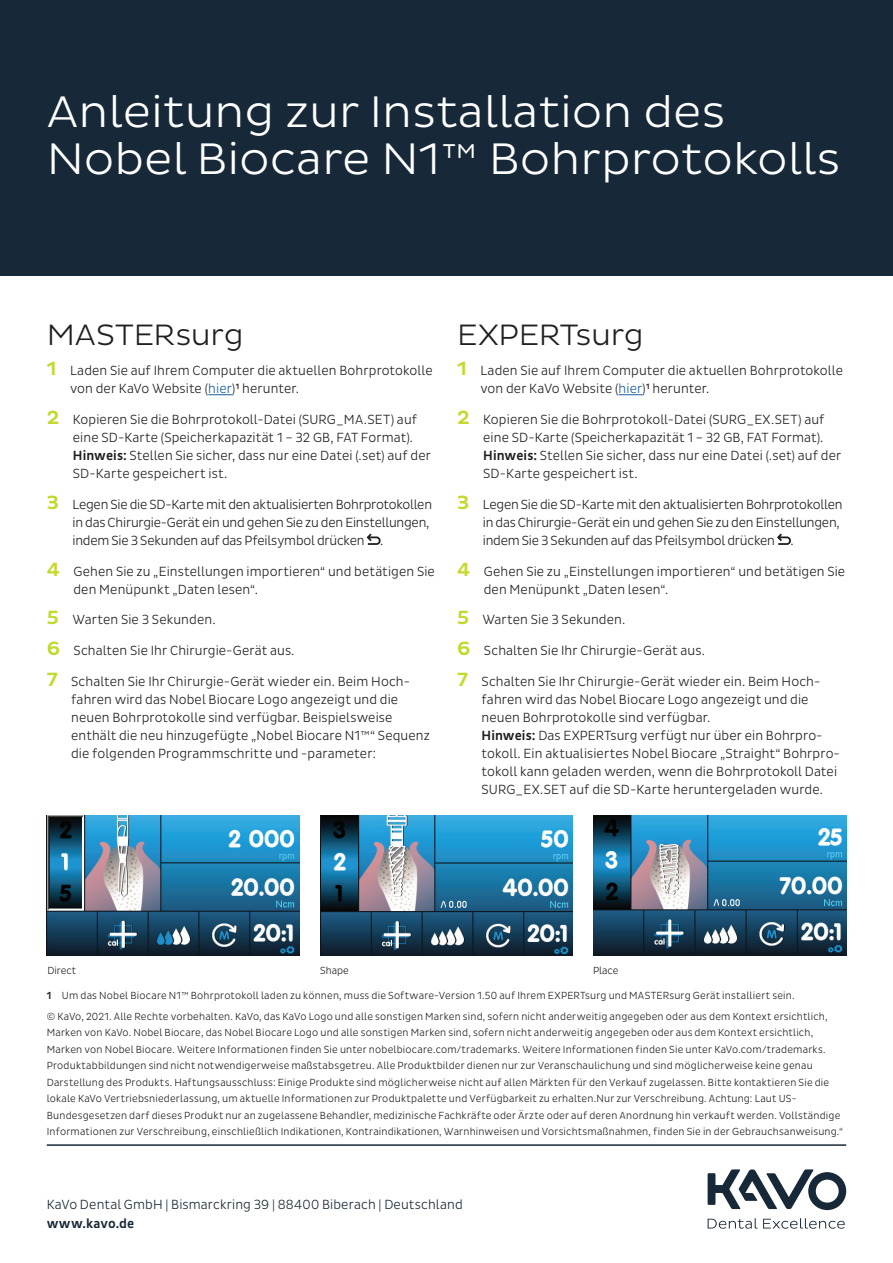
<style>
.page{position:relative;width:893px;height:1263px;background:#fff}
.page>*{position:absolute;margin:0;border:0;box-sizing:border-box;transform-origin:0 0}
.t1{font:300 45px/46.5px "Pluto Sans";color:#fff}
.t2{font:300 30px "Pluto Sans";letter-spacing:-.01em;color:#231f20}
.t3{font:300 13.5px/18px "Pluto Sans Cond";letter-spacing:.005em;color:#231f20}
.t4{font:300 13.5px/18px "Pluto Sans Cond";letter-spacing:-.015em;color:#231f20}
.t5{font:300 13.5px "Pluto Sans Cond";letter-spacing:.01em;color:#182937}
.t6{font:500 13.5px "Pluto Sans Cond";letter-spacing:.01em;color:#182937}
.t7{font:300 10.5px/16.5px "Pluto Sans Cond";letter-spacing:.02em;color:#231f20}
.s1{font-family:"Pluto Sans";font-weight:500;font-size:19.5px;color:#c4d82d}
.s2{color:#175d9e}
.s3{font-weight:500}
</style>
<div class="page">
<div style="left:0;top:0;width:893px;height:275px;background:#172938"></div>
<svg style="left:208px;top:394px;width:24px;height:1px"></svg>
<svg style="left:366px;top:533px;width:15px;height:12px"></svg>
<svg style="left:619px;top:394px;width:23px;height:1px"></svg>
<svg style="left:777px;top:533px;width:14px;height:12px"></svg>
<img style="left:47px;top:815px;width:252px;height:140px">
<img style="left:594px;top:815px;width:252px;height:140px">
<img style="left:320px;top:816px;width:253px;height:139px">
<svg style="left:708px;top:1218px;width:137px;height:11px"></svg>
<svg style="left:708px;top:1169px;width:138px;height:41px"></svg>
<hr style="left:47px;top:1144px;width:799px;height:2px;background:#172938">
<h1 class="t1" style="left:47px;top:89px;width:795px">Anleitung zur Installation des<br>Nobel Biocare N1™ Bohrprotokolls</h1>
<h2 class="t2" style="left:47px;top:317px;width:198px">MASTERsurg</h2>
<p class="t3" style="left:70px;top:362px;width:364px;text-indent:-23px"><span class="s1">1</span> Laden Sie auf Ihrem Computer die aktuellen Bohrprotokolle von der KaVo Website (<span class="s2">hier</span>)<sup>1</sup> herunter.</p>
<p class="t3" style="left:73px;top:411px;width:360px;text-indent:-26px"><span class="s1">2</span> Kopieren Sie die Bohrprotokoll-Datei (SURG_MA.SET) auf eine SD-Karte (Speicherkapazität 1 – 32 GB, FAT Format).<br><span class="s3">Hinweis:</span> Stellen Sie sicher, dass nur eine Datei (.set) auf der SD-Karte gespeichert ist.</p>
<p class="t4" style="left:72px;top:495px;width:361px;text-indent:-26px"><span class="s1">3</span> Legen Sie die SD-Karte mit den aktualisierten Bohrprotokollen in das Chirurgie-Gerät ein und gehen Sie zu den Einstellungen, indem Sie 3 Sekunden auf das Pfeilsymbol drücken .</p>
<p class="t3" style="left:73px;top:562px;width:363px;text-indent:-27px"><span class="s1">4</span> Gehen Sie zu „Einstellungen importieren“ und betätigen Sie den Menüpunkt „Daten lesen“.</p>
<p class="t3" style="left:47px;top:611px;width:170px"><span class="s1">5</span> Warten Sie 3 Sekunden.</p>
<p class="t3" style="left:47px;top:642px;width:249px"><span class="s1">6</span> Schalten Sie Ihr Chirurgie-Gerät aus.</p>
<p class="t3" style="left:71px;top:672px;width:360px;text-indent:-24px"><span class="s1">7</span> Schalten Sie Ihr Chirurgie-Gerät wieder ein. Beim Hoch&shy;fahren wird das Nobel Biocare Logo angezeigt und die neuen Bohrprotokolle sind verfügbar. Beispielsweise enthält die neu hinzugefügte „Nobel Biocare N1™“ Sequenz die folgenden Programmschritte und -parameter:</p>
<h2 class="t2" style="left:457px;top:317px;width:188px">EXPERTsurg</h2>
<p class="t3" style="left:480px;top:362px;width:364px;text-indent:-23px"><span class="s1">1</span> Laden Sie auf Ihrem Computer die aktuellen Bohrprotokolle von der KaVo Website (<span class="s2">hier</span>)<sup>1</sup> herunter.</p>
<p class="t3" style="left:483px;top:411px;width:360px;text-indent:-26px"><span class="s1">2</span> Kopieren Sie die Bohrprotokoll-Datei (SURG_EX.SET) auf eine SD-Karte (Speicherkapazität 1 – 32 GB, FAT Format).<br><span class="s3">Hinweis:</span> Stellen Sie sicher, dass nur eine Datei (.set) auf der SD-Karte gespeichert ist.</p>
<p class="t4" style="left:483px;top:495px;width:361px;text-indent:-26px"><span class="s1">3</span> Legen Sie die SD-Karte mit den aktualisierten Bohrprotokollen in das Chirurgie-Gerät ein und gehen Sie zu den Einstellungen, indem Sie 3 Sekunden auf das Pfeilsymbol drücken .</p>
<p class="t3" style="left:484px;top:562px;width:363px;text-indent:-27px"><span class="s1">4</span> Gehen Sie zu „Einstellungen importieren“ und betätigen Sie den Menüpunkt „Daten lesen“.</p>
<p class="t3" style="left:457px;top:611px;width:170px"><span class="s1">5</span> Warten Sie 3 Sekunden.</p>
<p class="t3" style="left:457px;top:642px;width:249px"><span class="s1">6</span> Schalten Sie Ihr Chirurgie-Gerät aus.</p>
<p class="t3" style="left:482px;top:672px;width:360px;text-indent:-24px"><span class="s1">7</span> Schalten Sie Ihr Chirurgie-Gerät wieder ein. Beim Hoch&shy;fahren wird das Nobel Biocare Logo angezeigt und die neuen Bohrprotokolle sind verfügbar.<br><span class="s3">Hinweis:</span> Das EXPERTsurg verfügt nur über ein Bohrpro&shy;tokoll. Ein aktualisiertes Nobel Biocare „Straight“ Bohrpro&shy;tokoll kann geladen werden, wenn die Bohrprotokoll Datei SURG_EX.SET auf die SD-Karte heruntergeladen wurde.</p>
<p class="t7" style="left:47px;top:962px;width:30px">Direct</p>
<p class="t7" style="left:320px;top:962px;width:30px">Shape</p>
<p class="t7" style="left:593px;top:962px;width:27px">Place</p>
<p class="t7" style="left:47px;top:987px;width:749px"><span class="s3">1</span> Um das Nobel Biocare N1™ Bohrprotokoll laden zu können, muss die Software-Version 1.50 auf Ihrem EXPERTsurg und MASTERsurg Gerät installiert sein.</p>
<p class="t7" style="left:47px;top:1008px;width:798px">© KaVo, 2021. Alle Rechte vorbehalten. KaVo, das KaVo Logo und alle sonstigen Marken sind, sofern nicht anderweitig angegeben oder aus dem Kontext ersichtlich, Marken von KaVo. Nobel Biocare, das Nobel Biocare Logo und alle sonstigen Marken sind, sofern nicht anderweitig angegeben oder aus dem Kontext ersichtlich, Marken von Nobel Biocare. Weitere Informationen finden Sie unter nobelbiocare.com/trademarks. Weitere Informationen finden Sie unter KaVo.com/trademarks.<br>Produktabbildungen sind nicht notwendigerweise maßstabsgetreu. Alle Produktbilder dienen nur zur Veranschaulichung und sind möglicherweise keine genau Darstellung des Produkts. Haftungsausschluss: Einige Produkte sind möglicherweise nicht auf allen Märkten für den Verkauf zugelassen. Bitte kontaktieren Sie die lokale KaVo Vertriebsniederlassung, um aktuelle Informationen zur Produktpalette und Verfügbarkeit zu erhalten.Nur zur Verschreibung. Achtung: Laut US-Bundesgesetzen darf dieses Produkt nur an zugelassene Behandler, medizinische Fachkräfte oder Ärzte oder auf deren Anordnung hin verkauft werden. Vollständige Informationen zur Verschreibung, einschließlich Indikationen, Kontraindikationen, Warnhinweisen und Vorsichtsmaßnahmen, finden Sie in der Gebrauchsanweisung.“</p>
<p class="t5" style="left:47px;top:1196px;width:418px">KaVo Dental GmbH | Bismarckring 39 | 88400 Biberach | Deutschland</p>
<p class="t6" style="left:47px;top:1215px;width:89px">www.kavo.de</p>
</div>
